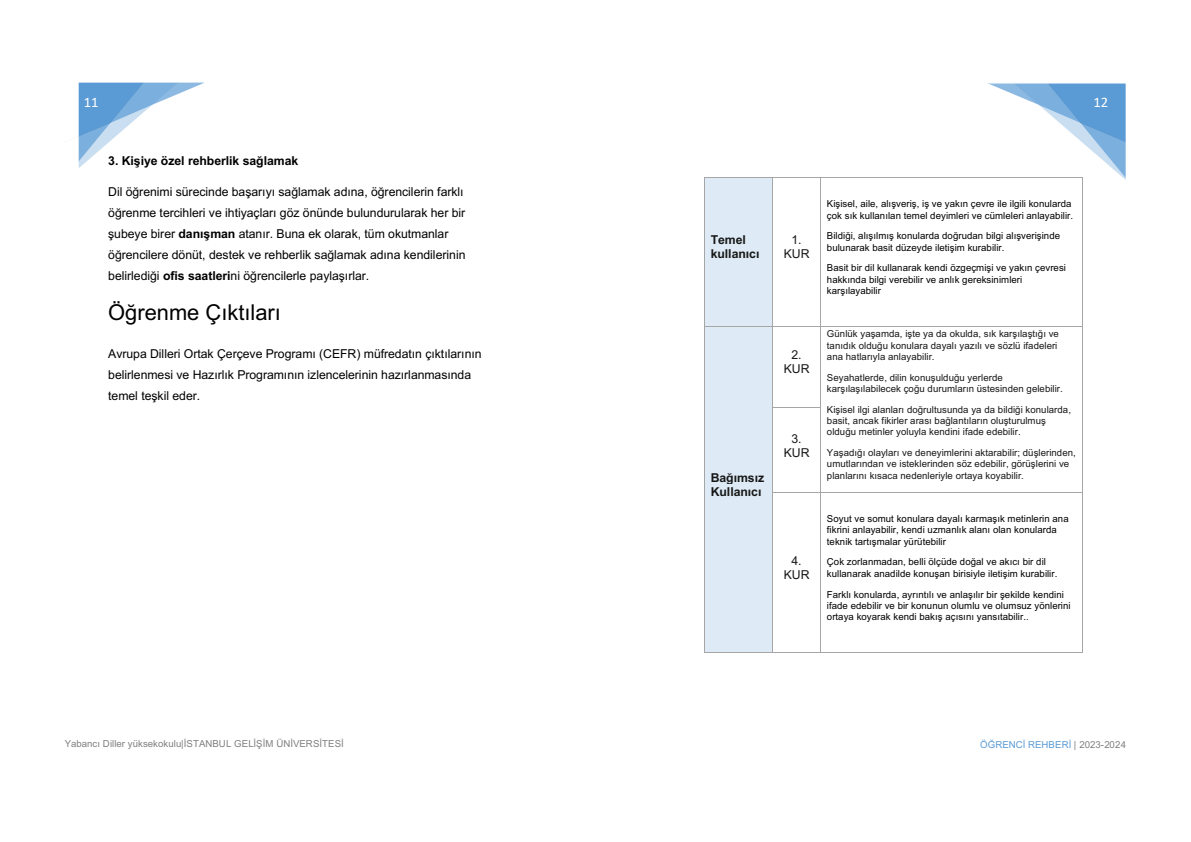
<style>
.page{position:relative;width:1191px;height:842px;background:#fff}
.page>*{position:absolute;margin:0;border:0;box-sizing:border-box;transform-origin:0 0}
.t1{font:21.9px "Arial";color:#000}
.t2{font:14.6px "Calibri";color:#fff}
.t3{font:12.3px/21px "Arial";letter-spacing:-.005em;color:#000}
.t4{font:700 12.3px/14px "Arial";letter-spacing:-.005em;color:#171717}
.t5{font:700 12.3px "Arial";letter-spacing:-.005em;color:#000}
.t6{font:12.3px/14px "Arial";letter-spacing:-.005em;color:#171717;text-align:center}
.t7{font:9.6px/11.4px "Arial";letter-spacing:.005em;color:#000}
.t8{font:9.6px/11.4px "Arial";letter-spacing:.005em;color:#171717}
.t9{font:9.6px "Arial";color:#808080}
.t10{font:9.6px "Arial";letter-spacing:.005em;color:#5b9bd5}
.s1{font-weight:700}
.s2{color:#171717}
.s3{color:#808080}
</style>
<div class="page">
<img style="left:78px;top:83px;width:1px;height:85px">
<svg style="left:79px;top:83px;width:124px;height:85px"></svg>
<div style="left:985px;top:82px;width:142px;height:100px;border:1px solid #fff"></div>
<div style="left:704px;top:178px;width:68px;height:148px;background:#deebf6"></div>
<hr style="left:704px;top:177px;width:68px;height:1px;background:#a6a6a6">
<hr style="left:773px;top:177px;width:47px;height:1px;background:#a6a6a6">
<hr style="left:821px;top:177px;width:261px;height:1px;background:#a6a6a6">
<svg style="left:985px;top:83px;width:140px;height:97px"></svg>
<hr style="left:703px;top:178px;width:1px;height:148px;background:#a6a6a6">
<hr style="left:772px;top:178px;width:1px;height:148px;background:#a6a6a6">
<hr style="left:820px;top:178px;width:1px;height:148px;background:#a6a6a6">
<hr style="left:1082px;top:178px;width:1px;height:148px;background:#a6a6a6">
<div style="left:704px;top:326px;width:68px;height:326px;background:#deebf6"></div>
<hr style="left:704px;top:326px;width:68px;height:1px;background:#a6a6a6">
<hr style="left:773px;top:326px;width:47px;height:1px;background:#a6a6a6">
<hr style="left:821px;top:326px;width:261px;height:1px;background:#a6a6a6">
<hr style="left:703px;top:326px;width:1px;height:81px;background:#a6a6a6">
<hr style="left:772px;top:326px;width:1px;height:81px;background:#a6a6a6">
<hr style="left:820px;top:326px;width:1px;height:81px;background:#a6a6a6">
<hr style="left:1082px;top:326px;width:1px;height:81px;background:#a6a6a6">
<hr style="left:773px;top:407px;width:47px;height:1px;background:#a6a6a6">
<hr style="left:703px;top:408px;width:1px;height:84px;background:#a6a6a6">
<hr style="left:772px;top:408px;width:1px;height:84px;background:#a6a6a6">
<hr style="left:820px;top:408px;width:1px;height:84px;background:#a6a6a6">
<hr style="left:1082px;top:408px;width:1px;height:84px;background:#a6a6a6">
<hr style="left:773px;top:492px;width:47px;height:1px;background:#a6a6a6">
<hr style="left:821px;top:492px;width:261px;height:1px;background:#a6a6a6">
<hr style="left:703px;top:493px;width:1px;height:159px;background:#a6a6a6">
<hr style="left:704px;top:652px;width:68px;height:1px;background:#a6a6a6">
<hr style="left:772px;top:493px;width:1px;height:159px;background:#a6a6a6">
<hr style="left:773px;top:652px;width:47px;height:1px;background:#a6a6a6">
<hr style="left:820px;top:493px;width:1px;height:159px;background:#a6a6a6">
<hr style="left:821px;top:652px;width:261px;height:1px;background:#a6a6a6">
<hr style="left:1082px;top:493px;width:1px;height:159px;background:#a6a6a6">
<p class="t2" style="left:84px;top:92px;width:16px">11</p>
<p class="t5" style="left:108px;top:152px;width:191px">3. Kişiye özel rehberlik sağlamak</p>
<p class="t3" style="left:108px;top:181px;width:359px">Dil öğrenimi sürecinde başarıyı sağlamak adına, öğrencilerin farklı öğrenme tercihleri ve ihtiyaçları göz önünde bulundurularak her bir şubeye birer <span class="s1">danışman</span> atanır. Buna ek olarak, tüm okutmanlar öğrencilere dönüt, destek ve rehberlik sağlamak adına kendilerinin belirlediği <span class="s1">ofis saatleri</span>ni öğrencilerle paylaşırlar.</p>
<p class="t1" style="left:108px;top:297px;width:174px">Öğrenme Çıktıları</p>
<p class="t3" style="left:108px;top:343px;width:375px">Avrupa Dilleri Ortak Çerçeve Programı (CEFR) müfredatın çıktılarının belirlenmesi ve Hazırlık Programının izlencelerinin hazırlanmasında temel teşkil eder.</p>
<p class="t9" style="left:65px;top:737px;width:281px">Yabancı Diller yüksekokulu|İSTANBUL GELİŞİM ÜNİVERSİTESİ</p>
<p class="t2" style="left:1093px;top:92px;width:16px">12</p>
<p class="t4" style="left:710px;top:233px;width:50px">Temel kullanıcı</p>
<p class="t6" style="left:783px;top:233px;width:27px">1.<br>KUR</p>
<p class="t6" style="left:783px;top:348px;width:27px">2.<br>KUR</p>
<p class="t4" style="left:710px;top:470px;width:55px">Bağımsız<br>Kullanıcı</p>
<p class="t6" style="left:783px;top:431px;width:27px">3.<br>KUR</p>
<p class="t6" style="left:783px;top:553px;width:27px">4.<br>KUR</p>
<p class="t7" style="left:827px;top:198px;width:248px">Kişisel, aile, alışveriş, iş ve yakın çevre ile ilgili konularda çok sık kullanılan temel deyimleri ve cümleleri anlayabilir.</p>
<p class="t7" style="left:827px;top:230px;width:235px">Bildiği, alışılmış konularda doğrudan bilgi alışverişinde bulunarak basit düzeyde iletişim kurabilir.</p>
<p class="t7" style="left:827px;top:262px;width:241px">Basit bir dil kullanarak kendi özgeçmişi ve yakın çevresi hakkında bilgi verebilir ve anlık gereksinimleri karşılayabilir</p>
<p class="t8" style="left:827px;top:328px;width:233px">Günlük yaşamda, işte ya da okulda, sık karşılaştığı ve tanıdık olduğu konulara dayalı yazılı ve sözlü ifadeleri ana hatlarıyla anlayabilir.</p>
<p class="t8" style="left:827px;top:371px;width:237px">Seyahatlerde, dilin konuşulduğu yerlerde karşılaşılabilecek çoğu durumların üstesinden gelebilir.</p>
<p class="t8" style="left:827px;top:404px;width:245px">Kişisel ilgi alanları doğrultusunda ya da bildiği konularda, basit, ancak fikirler arası bağlantıların oluşturulmuş olduğu metinler yoluyla kendini ifade edebilir.</p>
<p class="t8" style="left:827px;top:447px;width:250px">Yaşadığı olayları ve deneyimlerini aktarabilir; düşlerinden, umutlarından ve isteklerinden söz edebilir, görüşlerini ve planlarını kısaca nedenleriyle ortaya koyabilir.</p>
<p class="t7" style="left:827px;top:513px;width:243px">Soyut ve somut konulara dayalı karmaşık metinlerin ana fikrini anlayabilir, kendi uzmanlık alanı olan konularda teknik tartışmalar yürütebilir</p>
<p class="t7" style="left:827px;top:556px;width:232px">Çok zorlanmadan, belli ölçüde doğal ve akıcı bir dil kullanarak anadilde konuşan birisiyle iletişim kurabilir.</p>
<p class="t7" style="left:827px;top:588px;width:245px">Farklı konularda, ayrıntılı ve anlaşılır bir şekilde kendini ifade edebilir ve bir konunun olumlu ve olumsuz yönlerini ortaya koyarak kendi bakış açısını yansıtabilir.<span class="s2">.</span></p>
<p class="t10" style="left:980px;top:738px;width:147px">ÖĞRENCİ REHBERİ <span class="s3">| 2023-2024</span></p>
</div>
